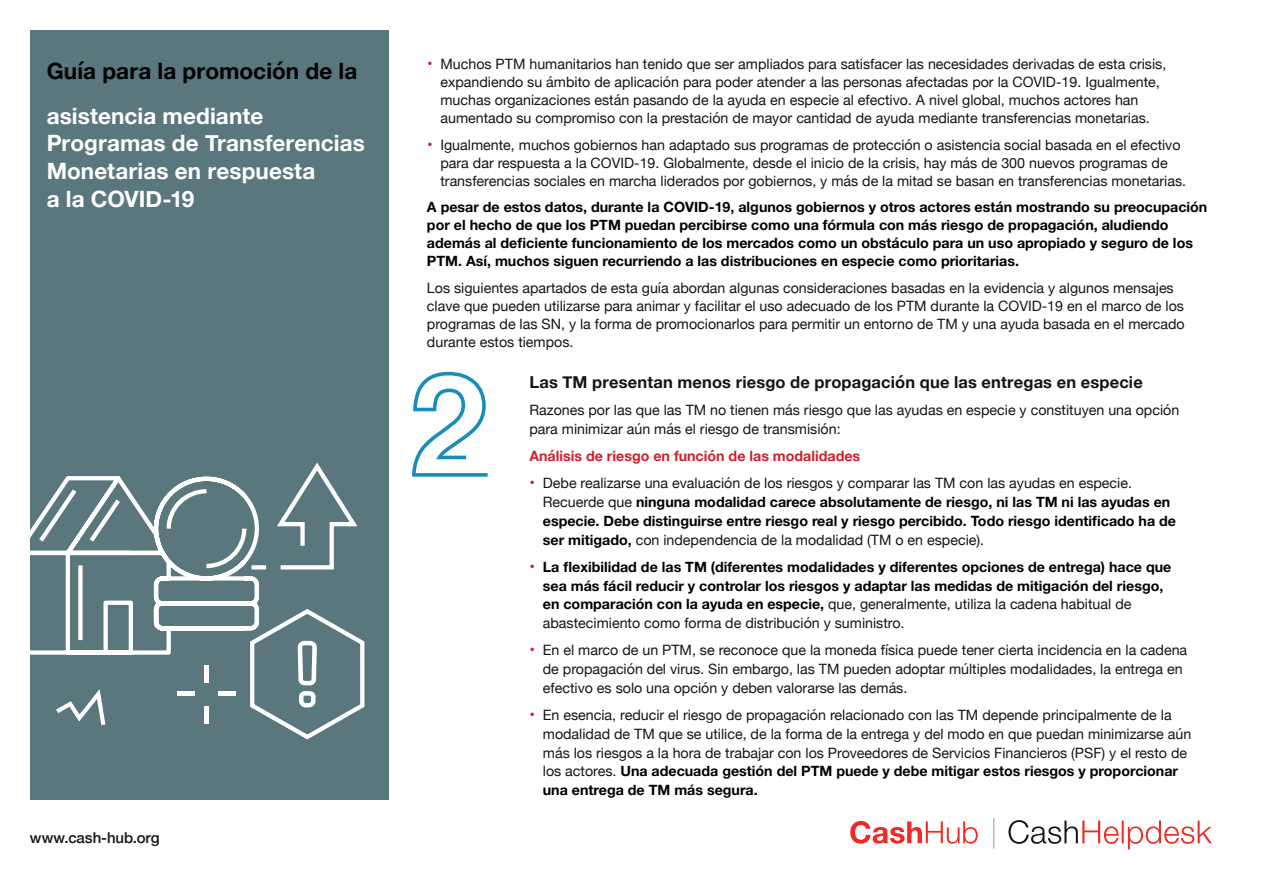
<style>
.page{position:relative;width:1263px;height:893px;background:#fff}
.page>*{position:absolute;margin:0;border:0;box-sizing:border-box;transform-origin:0 0}
.t1{font:700 22.5px/27.8px "Helvetica Neue";letter-spacing:.005em;color:#fff}
.t2{font:700 22.5px "Helvetica Neue";letter-spacing:.005em;color:#000}
.t3{font:700 16.5px "Helvetica Neue";letter-spacing:.01em;color:#151319}
.t4{font:500 15px "Helvetica Neue";letter-spacing:-.005em;color:#151319}
.t5{font:14.25px/18px "Helvetica Neue";color:#151319}
.t6{font:700 14.25px/18px "Helvetica Neue LT Pro";color:#000}
.t7{font:700 14.25px "Helvetica Neue";color:#d31f2b}
.s1{font-size:15.75px;color:#d31f2b}
.s2{font-family:"Helvetica Neue";font-weight:400;color:#151319}
.s3{font-family:"Helvetica Neue LT Pro";font-weight:700;color:#000}
.s4{font-family:"Helvetica Neue";font-weight:400;font-size:15.75px;color:#d31f2b}
</style>
<div class="page">
<div style="left:31px;top:30px;width:358px;height:769px;background:#59777d"></div>
<svg style="left:412px;top:371px;width:76px;height:106px"></svg>
<svg style="left:30px;top:471px;width:229px;height:186px"></svg>
<svg style="left:246px;top:606px;width:119px;height:134px"></svg>
<svg style="left:247px;top:462px;width:111px;height:110px"></svg>
<hr style="left:204px;top:666px;width:4px;height:17px;background:#fff">
<hr style="left:219px;top:691px;width:17px;height:4px;background:#fff">
<hr style="left:204px;top:707px;width:4px;height:17px;background:#fff">
<hr style="left:177px;top:691px;width:17px;height:4px;background:#fff">
<svg style="left:56px;top:689px;width:49px;height:36px"></svg>
<svg style="left:850px;top:821px;width:128px;height:23px"></svg>
<svg style="left:1008px;top:820px;width:204px;height:29px"></svg>
<hr style="left:993px;top:818px;width:1px;height:30px;background:#939598">
<h1 class="t2" style="left:47px;top:53px;width:312px">Guía para la promoción de la</h1>
<h1 class="t1" style="left:47px;top:102px;width:320px">asistencia mediante<br>Programas de Transferencias<br>Monetarias en respuesta<br>a la COVID-19</h1>
<p class="t4" style="left:30px;top:826px;width:131px">www.cash-hub.org</p>
<p class="t5" style="left:440px;top:56px;width:727px;text-indent:-13px"><span class="s1">•</span> Muchos PTM humanitarios han tenido que ser ampliados para satisfacer las necesidades derivadas de esta crisis, expandiendo su ámbito de aplicación para poder atender a las personas afectadas por la COVID-19. Igualmente, muchas organizaciones están pasando de la ayuda en especie al efectivo. A nivel global, muchos actores han aumentado su compromiso con la prestación de mayor cantidad de ayuda mediante transferencias monetarias.</p>
<p class="t5" style="left:440px;top:136px;width:747px;text-indent:-13px"><span class="s1">•</span> Igualmente, muchos gobiernos han adaptado sus programas de protección o asistencia social basada en el efectivo para dar respuesta a la COVID-19. Globalmente, desde el inicio de la crisis, hay más de 300 nuevos programas de transferencias sociales en marcha liderados por gobiernos, y más de la mitad se basan en transferencias monetarias.</p>
<p class="t6" style="left:427px;top:198px;width:782px">A pesar de estos datos, durante la COVID-19, algunos gobiernos y otros actores están mostrando su preocupación por el hecho de que los PTM puedan percibirse como una fórmula con más riesgo de propagación, aludiendo además al deficiente funcionamiento de los mercados como un obstáculo para un uso apropiado y seguro de los PTM. Así, muchos siguen recurriendo a las distribuciones en especie como prioritarias.</p>
<p class="t5" style="left:427px;top:279px;width:759px">Los siguientes apartados de esta guía abordan algunas consideraciones basadas en la evidencia y algunos mensajes clave que pueden utilizarse para animar y facilitar el uso adecuado de los PTM durante la COVID-19 en el marco de los programas de las SN, y la forma de promocionarlos para permitir un entorno de TM y una ayuda basada en el mercado durante estos tiempos.</p>
<p class="t3" style="left:529px;top:369px;width:615px">Las TM presentan menos riesgo de propagación que las entregas en especie</p>
<p class="t5" style="left:529px;top:402px;width:651px;line-height:18.8px">Razones por las que las TM no tienen más riesgo que las ayudas en especie y constituyen una opción para minimizar aún más el riesgo de transmisión:</p>
<p class="t7" style="left:529px;top:445px;width:332px">Análisis de riesgo en función de las modalidades</p>
<p class="t5" style="left:529px;top:475px;width:604px"><span class="s1">•</span> Debe realizarse una evaluación de los riesgos y comparar las TM con las ayudas en especie.</p>
<p class="t6" style="left:543px;top:492px;width:635px;line-height:18.8px"><span class="s2">Recuerde que</span> ninguna modalidad carece absolutamente de riesgo, ni las TM ni las ayudas en especie. Debe distinguirse entre riesgo real y riesgo percibido. Todo riesgo identificado ha de</p>
<p class="t5" style="left:543px;top:531px;width:443px"><span class="s3">ser mitigado,</span> con independencia de la modalidad (TM o en especie).</p>
<p class="t6" style="left:529px;top:557px;width:643px;line-height:18.8px;text-align:center"><span class="s4">•</span> La flexibilidad de las TM (diferentes modalidades y diferentes opciones de entrega) hace que sea más fácil reducir y controlar los riesgos y adaptar las medidas de mitigación del riesgo,</p>
<p class="t5" style="left:543px;top:596px;width:590px;line-height:18.8px"><span class="s3">en comparación con la ayuda en especie,</span> que, generalmente, utiliza la cadena habitual de abastecimiento como forma de distribución y suministro.</p>
<p class="t5" style="left:543px;top:642px;width:646px;line-height:18.8px;text-indent:-13px"><span class="s1">•</span> En el marco de un PTM, se reconoce que la moneda física puede tener cierta incidencia en la cadena de propagación del virus. Sin embargo, las TM pueden adoptar múltiples modalidades, la entrega en efectivo es solo una opción y deben valorarse las demás.</p>
<p class="t5" style="left:543px;top:707px;width:650px;line-height:18.8px;text-indent:-13px"><span class="s1">•</span> En esencia, reducir el riesgo de propagación relacionado con las TM depende principalmente de la modalidad de TM que se utilice, de la forma de la entrega y del modo en que puedan minimizarse aún más los riesgos a la hora de trabajar con los Proveedores de Servicios Financieros (PSF) y el resto de</p>
<p class="t6" style="left:543px;top:762px;width:637px;line-height:18.8px"><span class="s2">los actores.</span> Una adecuada gestión del PTM puede y debe mitigar estos riesgos y proporcionar una entrega de TM más segura.</p>
</div>
